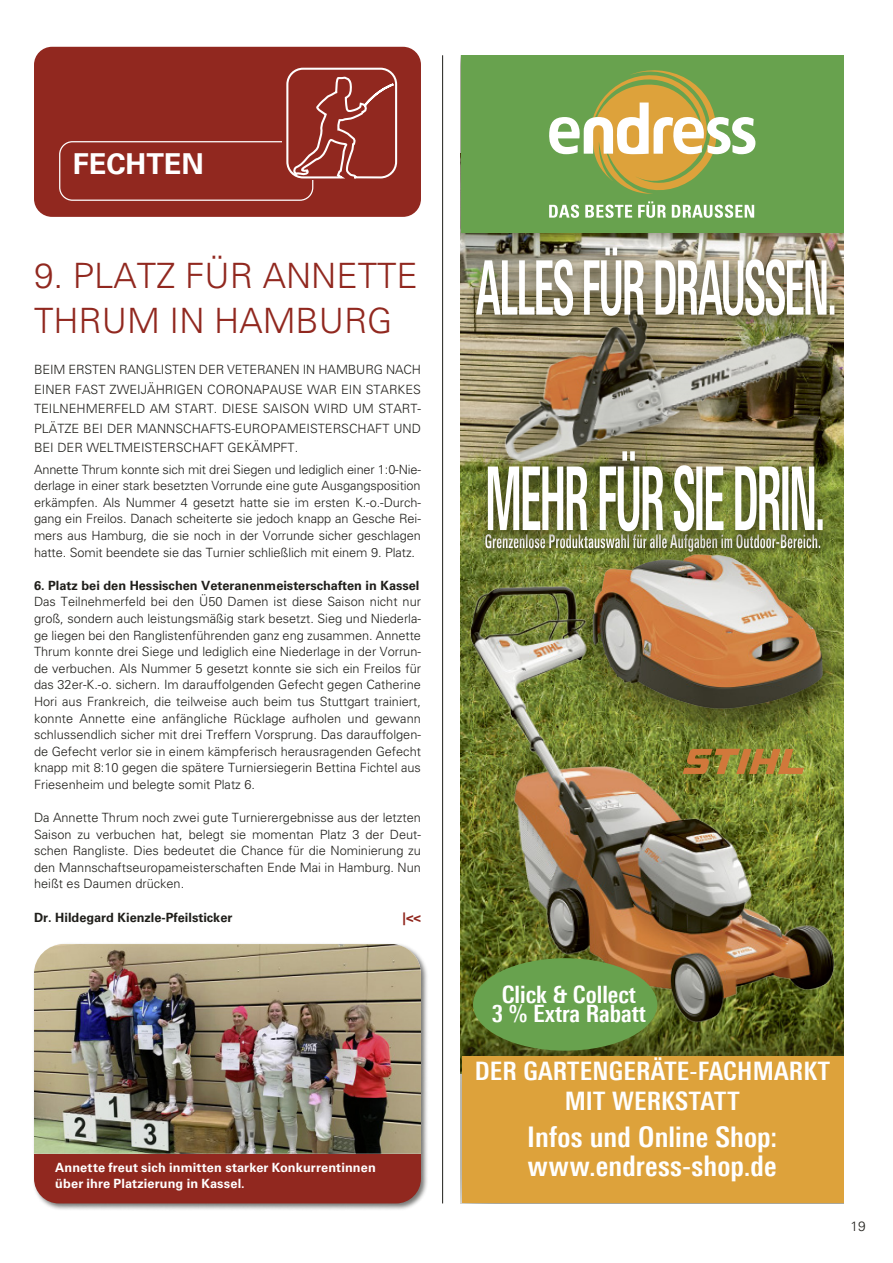
<style>
.page{position:relative;width:893px;height:1263px;background:#fff}
.page>*{position:absolute;margin:0;border:0;box-sizing:border-box;transform-origin:0 0}
.t1{font:300 34.8px/45px "Univers";color:#91281f}
.t2{font:700 28.8px "Univers";color:#fff}
.t3{font:700 28.5px/29px "Linotype Univers 620 Cn";letter-spacing:.005em;color:#fff}
.t4{font:700 25.5px/30.5px "Linotype Univers 620 Cn";letter-spacing:.01em;color:#fff;text-align:center}
.t5{font:700 24px/19.5px "Linotype Univers 620 Cn";color:#fff;text-align:center}
.t6{font:300 13.5px "Univers";color:#1f1e1a}
.t7{font:300 12.75px/16.6px "Univers";color:#1f1e1a;text-align:justify}
.t8{font:700 12.75px "Univers";color:#1f1e1a}
.t9{font:700 12.75px/16.5px "Univers";letter-spacing:.01em;color:#fff}
.t10{font:700 12.75px "Univers";color:#91281f}
</style>
<div class="page">
<div style="left:34px;top:47px;width:387px;height:170px;background:#91281f;border-radius:18px"></div>
<div style="left:59px;top:141px;width:254px;height:60px;border:1px solid #fff;border-radius:13px"></div>
<svg style="left:284px;top:67px;width:114px;height:112px"></svg>
<div style="left:32px;top:942px;width:397px;height:269px;background:#1f1e1a;opacity:.6"></div>
<div style="left:34px;top:1154px;width:387px;height:49px;background:#91281f"></div>
<img style="left:34px;top:944px;width:387px;height:210px">
<div style="left:461px;top:1009px;width:383px;height:194px;background:#2f2b10;opacity:.7"></div>
<div style="left:462px;top:1056px;width:382px;height:147px;background:#dda23b"></div>
<div style="left:461px;top:55px;width:383px;height:178px;background:#68a24e"></div>
<img style="left:461px;top:233px;width:383px;height:258px">
<div style="left:461px;top:541px;width:383px;height:506px;background:#2f2b10;opacity:.3"></div>
<img style="left:461px;top:565px;width:383px;height:460px">
<div style="left:560px;top:526px;width:284px;height:233px;background:#2f2b10;opacity:.82"></div>
<img style="left:593px;top:554px;width:230px;height:155px">
<svg style="left:549px;top:70px;width:206px;height:148px"></svg>
<div style="left:464px;top:240px;width:380px;height:94px;background:#2f2b10;opacity:.9"></div>
<svg style="left:476px;top:247px;width:358px;height:69px"></svg>
<div style="left:474px;top:444px;width:362px;height:106px;background:#2f2b10;opacity:.9"></div>
<svg style="left:485px;top:451px;width:338px;height:101px"></svg>
<div style="left:473px;top:958px;width:184px;height:93px;background:#68a24e;border-radius:50%"></div>
<svg style="left:682px;top:749px;width:122px;height:25px"></svg>
<hr style="left:442px;top:55px;width:1px;height:1148px;background:#1f1e1a">
<h2 class="t2" style="left:73px;top:147px;width:133px">FECHTEN</h2>
<h1 class="t1" style="left:34px;top:254px;width:385px">9. PLATZ FÜR ANNETTE<br>THRUM IN HAMBURG</h1>
<p class="t7" style="left:34px;top:360px;width:388px;line-height:19.5px">BEIM ERSTEN RANGLISTEN DER VETERANEN IN HAMBURG NACH EINER FAST ZWEIJÄHRIGEN CORONAPAUSE WAR EIN STARKES TEILNEHMERFELD AM START. DIESE SAISON WIRD UM START-PLÄTZE BEI DER MANNSCHAFTS-EUROPAMEISTERSCHAFT UND BEI DER WELTMEISTERSCHAFT GEKÄMPFT.</p>
<p class="t7" style="left:34px;top:461px;width:388px">Annette Thrum konnte sich mit drei Siegen und lediglich einer 1:0-Nie&shy;derlage in einer stark besetzten Vorrunde eine gute Ausgangsposition erkämpfen. Als Nummer 4 gesetzt hatte sie im ersten K.-o.-Durch&shy;gang ein Freilos. Danach scheiterte sie jedoch knapp an Gesche Rei&shy;mers aus Hamburg, die sie noch in der Vorrunde sicher geschlagen hatte. Somit beendete sie das Turnier schließlich mit einem 9. Platz.</p>
<p class="t8" style="left:34px;top:578px;width:387px">6. Platz bei den Hessischen Veteranenmeisterschaften in Kassel</p>
<p class="t7" style="left:34px;top:594px;width:388px">Das Teilnehmerfeld bei den Ü50 Damen ist diese Saison nicht nur groß, sondern auch leistungsmäßig stark besetzt. Sieg und Niederla&shy;ge liegen bei den Ranglistenführenden ganz eng zusammen. Annette Thrum konnte drei Siege und lediglich eine Niederlage in der Vorrun&shy;de verbuchen. Als Nummer 5 gesetzt konnte sie sich ein Freilos für das 32er-K.-o. sichern. Im darauffolgenden Gefecht gegen Catherine Hori aus Frankreich, die teilweise auch beim tus Stuttgart trainiert, konnte Annette eine anfängliche Rücklage aufholen und gewann schlussendlich sicher mit drei Treffern Vorsprung. Das darauffolgen&shy;de Gefecht verlor sie in einem kämpferisch herausragenden Gefecht knapp mit 8:10 gegen die spätere Turniersiegerin Bettina Fichtel aus Friesenheim und belegte somit Platz 6.</p>
<p class="t7" style="left:34px;top:809px;width:388px">Da Annette Thrum noch zwei gute Turnierergebnisse aus der letzten Saison zu verbuchen hat, belegt sie momentan Platz 3 der Deut&shy;schen Rangliste. Dies bedeutet die Chance für die Nominierung zu den Mannschaftseuropameisterschaften Ende Mai in Hamburg. Nun heißt es Daumen drücken.</p>
<p class="t8" style="left:34px;top:910px;width:200px">Dr. Hildegard Kienzle-Pfeilsticker</p>
<p class="t10" style="left:403px;top:910px;width:20px">|&lt;&lt;</p>
<p class="t9" style="left:55px;top:1159px;width:322px">Annette freut sich inmitten starker Konkurrentinnen über ihre Platzierung in Kassel.</p>
<h3 class="t5" style="left:492px;top:984px;width:156px">Click &amp; Collect<br>3 % Extra Rabatt</h3>
<h3 class="t4" style="left:475px;top:1055px;width:357px">DER GARTENGERÄTE-FACHMARKT<br>MIT WERKSTATT</h3>
<h3 class="t3" style="left:527px;top:1122px;width:252px">Infos und Online Shop: www.endress-shop.de</h3>
<p class="t6" style="left:851px;top:1217px;width:17px">19</p>
</div>
